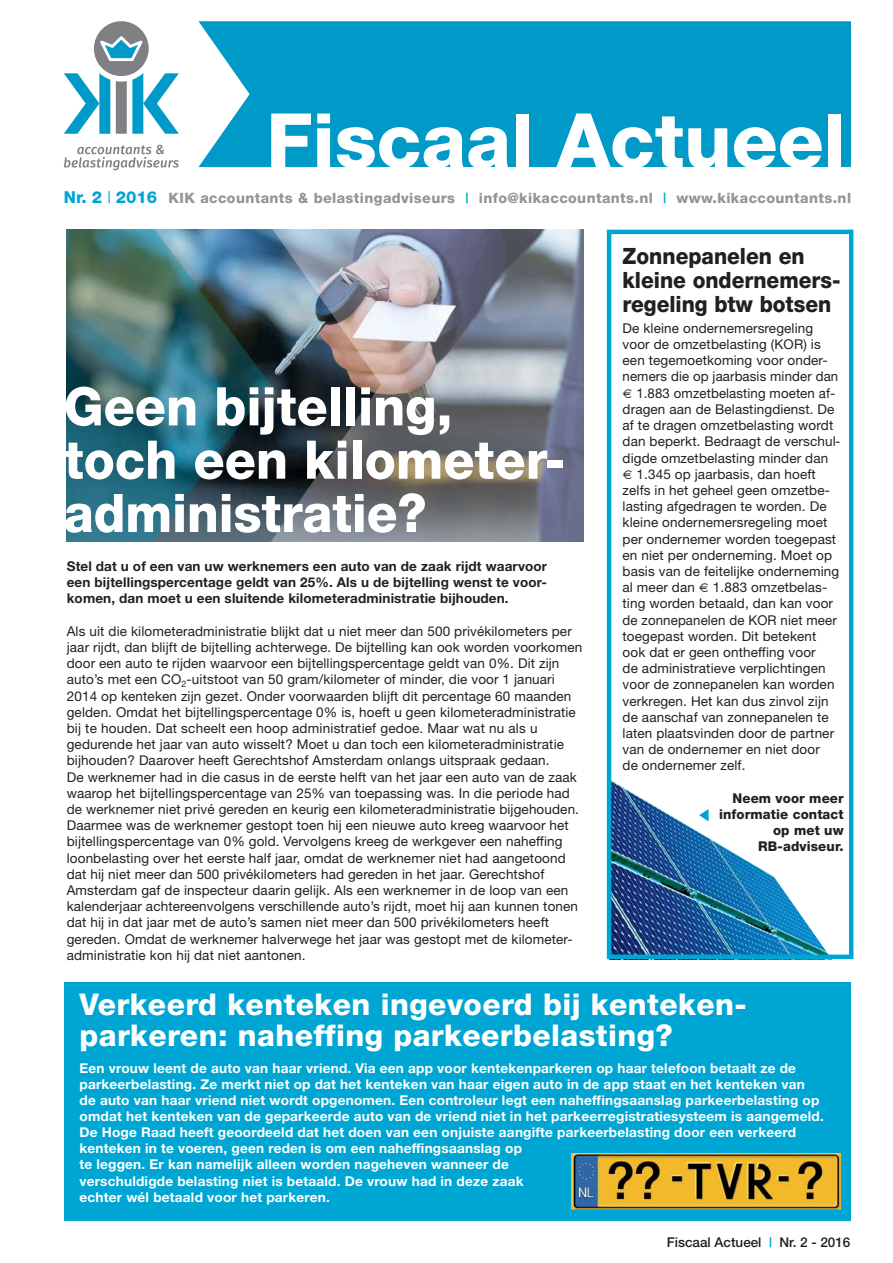
<style>
.page{position:relative;width:893px;height:1263px;background:#fff}
.page>*{position:absolute;margin:0;border:0;box-sizing:border-box;transform-origin:0 0}
.t1{font:800 75.45px "Helvetica Neue";color:#fff}
.t2{font:800 53.25px/53.2px "Helvetica Neue";color:#fff;scale:.96 1}
.t3{font:800 30px/31.5px "Helvetica Neue";letter-spacing:.015em;color:#fff}
.t4{font:800 22.5px/24px "Helvetica Neue";color:#231f20;scale:.93 1}
.t5{font:800 14.25px "Helvetica Neue";letter-spacing:.03em;color:#939598}
.t6{font:13.5px/16.2px "Helvetica Neue";letter-spacing:.01em;color:#231f20}
.t7{font:700 13.5px/16px "Helvetica Neue";letter-spacing:.015em;color:#fff}
.t8{font:700 13.5px/16.2px "Helvetica Neue";letter-spacing:.01em;color:#231f20;text-align:justify}
.t9{font:800 13.5px/16.2px "Helvetica Neue";letter-spacing:.01em;color:#231f20;text-align:right}
.t10{font:500 13.5px "Helvetica Neue";color:#231f20}
.s1{font-size:16.5px;color:#00a6d3}
.s2{font-weight:400;font-size:16.5px;color:#00a6d3}
.s3{font-weight:500;color:#00a6d3}
.s4{color:#00a6d3}
</style>
<div class="page">
<img style="left:612px;top:780px;width:216px;height:174px">
<div style="left:64px;top:982px;width:786px;height:238px;background:#00a6d3"></div>
<svg style="left:64px;top:145px;width:115px;height:25px"></svg>
<svg style="left:64px;top:21px;width:115px;height:113px"></svg>
<div style="left:198px;top:21px;width:652px;height:146px;background:#009ac8"></div>
<img style="left:67px;top:230px;width:516px;height:312px">
<div style="left:607px;top:230px;width:246px;height:729px;border:4px solid #00a6d3"></div>
<svg style="left:699px;top:809px;width:10px;height:12px"></svg>
<img style="left:571px;top:1153px;width:269px;height:57px">
<h1 class="t1" style="left:266px;top:114px;width:581px">Fiscaal Actueel</h1>
<p class="t5" style="left:64px;top:193px;width:789px"><span class="s1">Nr. 2</span> <span class="s2">|</span> <span class="s1">2016</span> KIK accountants &amp; belastingadviseurs <span class="s3">|</span> info@kikaccountants.nl <span class="s3">|</span> www.kikaccountants.nl</p>
<h2 class="t2" style="left:64px;top:384px;width:524px">Geen bijtelling, toch een kilometer&shy;administratie?</h2>
<p class="t8" style="left:67px;top:559px;width:482px">Stel dat u of een van uw werknemers een auto van de zaak rijdt waarvoor een bijtellingspercentage geldt van 25%. Als u de bijtelling wenst te voor&shy;komen, dan moet u een sluitende kilometeradministratie bijhouden.</p>
<p class="t6" style="left:67px;top:624px;width:517px">Als uit die kilometeradministratie blijkt dat u niet meer dan 500 privékilometers per jaar rijdt, dan blijft de bijtelling achterwege. De bijtelling kan ook worden voorkomen door een auto te rijden waarvoor een bijtellingspercentage geldt van 0%. Dit zijn auto’s met een CO<sub>2</sub>-uitstoot van 50 gram/kilometer of minder, die voor 1 januari 2014 op kenteken zijn gezet. Onder voorwaarden blijft dit percentage 60 maanden gelden. Omdat het bijtellingspercentage 0% is, hoeft u geen kilometeradministratie bij te houden. Dat scheelt een hoop administratief gedoe. Maar wat nu als u gedurende het jaar van auto wisselt? Moet u dan toch een kilometeradministratie bijhouden? Daarover heeft Gerechtshof Amsterdam onlangs uitspraak gedaan.<br>De werknemer had in die casus in de eerste helft van het jaar een auto van de zaak waarop het bijtellingspercentage van 25% van toepassing was. In die periode had de werknemer niet privé gereden en keurig een kilometeradministratie bijgehouden.<br>Daarmee was de werknemer gestopt toen hij een nieuwe auto kreeg waarvoor het bijtellingspercentage van 0% gold. Vervolgens kreeg de werkgever een naheffing loonbelasting over het eerste half jaar, omdat de werknemer niet had aangetoond dat hij niet meer dan 500 privékilometers had gereden in het jaar. Gerechtshof Amsterdam gaf de inspecteur daarin gelijk. Als een werknemer in de loop van een kalenderjaar achtereenvolgens verschillende auto’s rijdt, moet hij aan kunnen tonen dat hij in dat jaar met de auto’s samen niet meer dan 500 privékilometers heeft gereden. Omdat de werknemer halverwege het jaar was gestopt met de kilometer&shy;administratie kon hij dat niet aantonen.</p>
<h3 class="t4" style="left:623px;top:246px;width:236px">Zonnepanelen en kleine ondernemers&shy;regeling btw botsen</h3>
<p class="t6" style="left:623px;top:321px;width:192px">De kleine ondernemersregeling</p>
<p class="t6" style="left:623px;top:337px;width:200px">voor de omzetbelasting (KOR) is</p>
<p class="t6" style="left:623px;top:354px;width:207px">een tegemoetkoming voor onder-</p>
<p class="t6" style="left:623px;top:370px;width:217px">nemers die op jaarbasis minder dan</p>
<p class="t6" style="left:636px;top:386px;width:200px">1.883 omzetbelasting moeten af-</p>
<p class="t6" style="left:623px;top:402px;width:213px">dragen aan de Belastingdienst. De</p>
<p class="t6" style="left:623px;top:418px;width:212px">af te dragen omzetbelasting wordt</p>
<p class="t6" style="left:623px;top:435px;width:219px">dan beperkt. Bedraagt de verschul-</p>
<p class="t6" style="left:623px;top:451px;width:207px">digde omzetbelasting minder dan</p>
<p class="t6" style="left:637px;top:467px;width:181px">1.345 op jaarbasis, dan hoeft</p>
<p class="t6" style="left:623px;top:483px;width:209px">zelfs in het geheel geen omzetbe-</p>
<p class="t6" style="left:623px;top:499px;width:205px">lasting afgedragen te worden. De</p>
<p class="t6" style="left:623px;top:516px;width:206px">kleine ondernemersregeling moet</p>
<p class="t6" style="left:623px;top:532px;width:215px">per ondernemer worden toegepast</p>
<p class="t6" style="left:623px;top:548px;width:211px">en niet per onderneming. Moet op</p>
<p class="t6" style="left:623px;top:564px;width:218px">basis van de feitelijke onderneming</p>
<p class="t6" style="left:623px;top:580px;width:74px">al meer dan</p>
<p class="t6" style="left:623px;top:580px;width:216px;text-indent:90px">1.883 omzetbelas&shy;ting worden betaald, dan kan voor de zonnepanelen de KOR niet meer toegepast worden. Dit betekent ook dat er geen ontheffing voor<br>de administratieve verplichtingen voor de zonnepanelen kan worden verkregen. Het kan dus zinvol zijn de aanschaf van zonnepanelen te laten plaatsvinden door de partner van de ondernemer en niet door de ondernemer zelf.</p>
<p class="t9" style="left:719px;top:791px;width:126px">Neem voor meer informatie contact op met uw<br>RB-adviseur.</p>
<h3 class="t3" style="left:79px;top:991px;width:669px">Verkeerd kenteken ingevoerd bij kenteken&shy;parkeren: naheffing parkeerbelasting?</h3>
<p class="t7" style="left:79px;top:1061px;width:746px">Een vrouw leent de auto van haar vriend. Via een app voor kentekenparkeren op haar telefoon betaalt ze de parkeerbelasting. Ze merkt niet op dat het kenteken van haar eigen auto in de app staat en het kenteken van de auto van haar vriend niet wordt opgenomen. Een controleur legt een naheffingsaanslag parkeerbelasting op omdat het kenteken van de geparkeerde auto van de vriend niet in het parkeerregistratiesysteem is aangemeld.<br>De Hoge Raad heeft geoordeeld dat het doen van een onjuiste aangifte parkeerbelasting door een verkeerd kenteken in te voeren, geen reden is om een naheffingsaanslag op<br>te leggen. Er kan namelijk alleen worden nageheven wanneer de<br>verschuldigde belasting niet is betaald. De vrouw had in deze zaak<br>echter wél betaald voor het parkeren.</p>
<p class="t10" style="left:667px;top:1238px;width:185px">Fiscaal Actueel <span class="s4">|</span> Nr. 2 - 2016</p>
</div>
